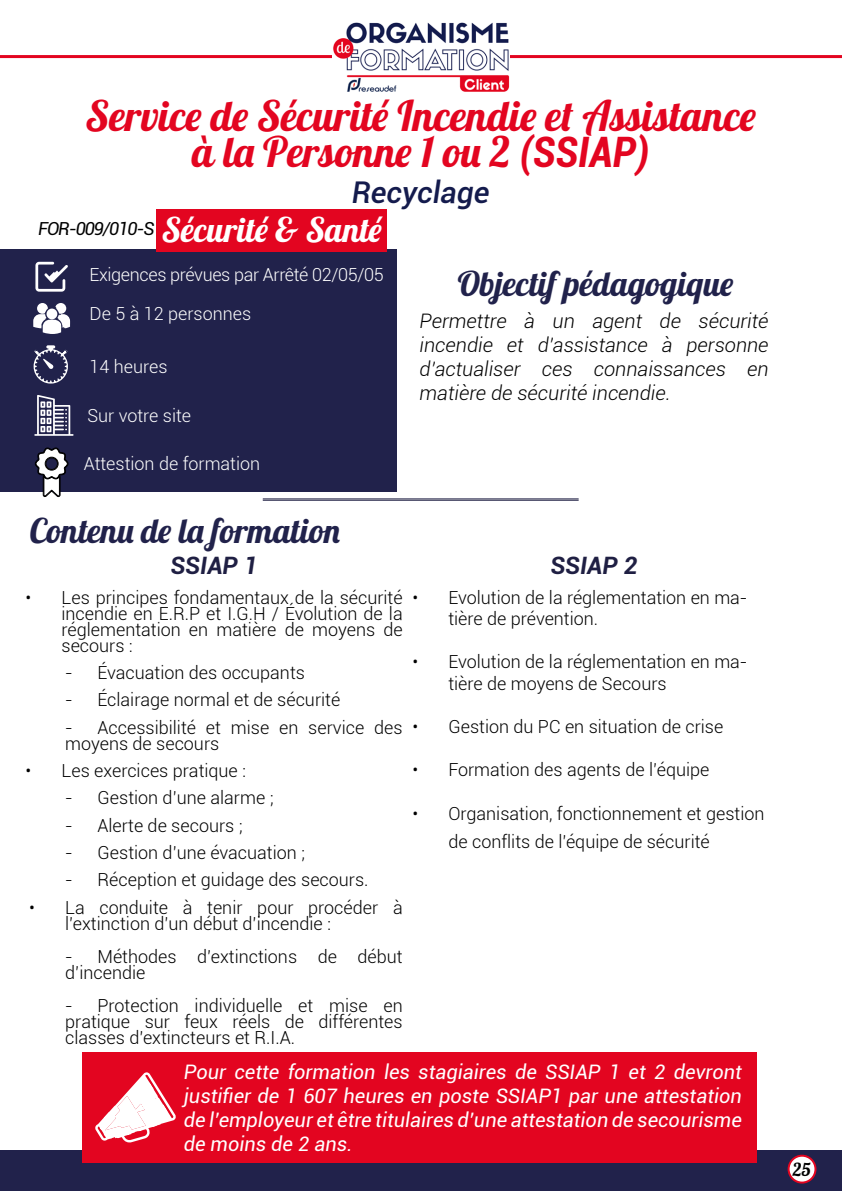
<style>
.page{position:relative;width:842px;height:1191px;background:#fff}
.page>*{position:absolute;margin:0;border:0;box-sizing:border-box;transform-origin:0 0}
.t1{font:42px/36px "Lobster 1.4";letter-spacing:.045em;color:#e30520;text-align:center}
.t2{font:34px "Lobster 1.4";color:#21224b}
.t3{font:34px "Lobster 1.4";letter-spacing:.015em;color:#fff}
.t4{font:italic 500 30px "Roboto";color:#141b4d}
.t5{font:italic 700 24px "Roboto";color:#1f1f43}
.t6{font:italic 20px/24px "Roboto";color:#fff;text-align:justify}
.t7{font:italic 300 20px/24px "Roboto";color:#000;text-align:justify}
.t8{font:300 18px/16px "Roboto";color:#000}
.t9{font:300 18px "Roboto";color:#fff}
.t10{font:300 18px "Roboto";letter-spacing:-.02em;color:#fff}
.t11{font:italic 18px "Roboto";letter-spacing:-.06em;color:#000}
.t12{font:18px "Lobster 1.4";color:#000}
.s1{font-family:"Roboto";font-weight:700;font-style:italic;font-stretch:condensed}
</style>
<div class="page">
<div style="left:0;top:1150px;width:842px;height:41px;background:#21224b"></div>
<hr style="left:0;top:55px;width:842px;height:3px;background:#e30520">
<img style="left:332px;top:22px;width:178px;height:69px">
<div style="left:789px;top:1155px;width:26px;height:27px;background:#fff;border-radius:50%"></div>
<div style="left:788px;top:1154px;width:28px;height:29px;border:2px solid #e30520;border-radius:50%"></div>
<hr style="left:263px;top:498px;width:316px;height:1px;background:#1f1f43">
<hr style="left:263px;top:500px;width:316px;height:1px;background:#1f1f43">
<div style="left:0;top:249px;width:397px;height:243px;background:#21224b"></div>
<svg style="left:33px;top:303px;width:37px;height:31px"></svg>
<svg style="left:34px;top:395px;width:40px;height:41px"></svg>
<svg style="left:35px;top:262px;width:33px;height:30px"></svg>
<svg style="left:35px;top:447px;width:33px;height:50px"></svg>
<div style="left:82px;top:1052px;width:675px;height:110px;background:#e30520"></div>
<svg style="left:95px;top:1072px;width:81px;height:71px"></svg>
<svg style="left:34px;top:345px;width:34px;height:38px"></svg>
<div style="left:157px;top:210px;width:230px;height:42px;background:#e30520"></div>
<h1 class="t1" style="left:86px;top:97px;width:672px">Service de Sécurité Incendie et Assistance à la Personne 1 ou 2 <span class="s1">(SSIAP)</span></h1>
<h3 class="t4" style="left:352px;top:171px;width:139px">Recyclage</h3>
<p class="t11" style="left:38px;top:216px;width:118px">FOR-009/010-S</p>
<h2 class="t3" style="left:162px;top:208px;width:222px">Sécurité &amp; Santé</h2>
<p class="t10" style="left:90px;top:262px;width:296px">Exigences prévues par Arrêté 02/05/05</p>
<p class="t9" style="left:90px;top:301px;width:163px">De 5 à 12 personnes</p>
<p class="t9" style="left:89px;top:354px;width:80px">14 heures</p>
<p class="t9" style="left:87px;top:403px;width:105px">Sur votre site</p>
<p class="t9" style="left:84px;top:451px;width:178px">Attestion de formation</p>
<h2 class="t2" style="left:457px;top:262px;width:277px">Objectif pédagogique</h2>
<p class="t7" style="left:420px;top:308px;width:350px">Permettre à un agent de sécurité incendie et d’assistance à personne d’actualiser ces connaissances en matière de sécurité incendie.</p>
<h2 class="t2" style="left:30px;top:509px;width:312px">Contenu de la formation</h2>
<p class="t8" style="left:62px;top:588px;width:343px;text-align:justify;text-indent:-36px">• Les principes fondamentaux de la sécurité incendie en E.R.P et I.G.H / Évolution de la réglementation en matière de moyens de secours :</p>
<p class="t8" style="left:65px;top:664px;width:241px">- Évacuation des occupants</p>
<p class="t8" style="left:65px;top:691px;width:277px">- Éclairage normal et de sécurité</p>
<p class="t8" style="left:65px;top:718px;width:339px">- Accessibilité et mise en service des moyens de secours</p>
<p class="t8" style="left:26px;top:762px;width:222px">• Les exercices pratique :</p>
<p class="t8" style="left:65px;top:789px;width:210px">- Gestion d’une alarme ;</p>
<p class="t8" style="left:65px;top:816px;width:179px">- Alerte de secours ;</p>
<p class="t8" style="left:65px;top:844px;width:241px">- Gestion d’une évacuation ;</p>
<p class="t8" style="left:65px;top:871px;width:305px">- Réception et guidage des secours.</p>
<p class="t8" style="left:65px;top:898px;width:339px;text-indent:-36px">• La conduite à tenir pour procéder à l’extinction d’un début d’incendie :</p>
<p class="t8" style="left:65px;top:947px;width:339px">- Méthodes d’extinctions de début d’incendie</p>
<p class="t8" style="left:65px;top:996px;width:339px;text-align:justify">- Protection individuelle et mise en pratique sur feux réels de différentes classes d’extincteurs et R.I.A.</p>
<h3 class="t5" style="left:171px;top:549px;width:89px">SSIAP 1</h3>
<h3 class="t5" style="left:550px;top:549px;width:89px">SSIAP 2</h3>
<p class="t8" style="left:448px;top:586px;width:301px;line-height:21.6px;text-indent:-36px">• Evolution de la réglementation en ma&shy;tière de prévention.</p>
<p class="t8" style="left:448px;top:650px;width:301px;line-height:21.6px;text-indent:-36px">• Evolution de la réglementation en ma&shy;tière de moyens de Secours</p>
<p class="t8" style="left:412px;top:718px;width:312px">• Gestion du PC en situation de crise</p>
<p class="t8" style="left:412px;top:761px;width:299px">• Formation des agents de l’équipe</p>
<p class="t8" style="left:448px;top:798px;width:318px;line-height:28.8px;text-indent:-36px">• Organisation, fonctionnement et gestion de conflits de l’équipe de sécurité</p>
<p class="t6" style="left:184px;top:1059px;width:559px">Pour cette formation les stagiaires de SSIAP 1 et 2 devront justifier de 1 607 heures en poste SSIAP1 par une attestation de l’employeur et être titulaires d’une attestation de secourisme de moins de 2 ans.</p>
<p class="t12" style="left:793px;top:1157px;width:19px">25</p>
</div>
